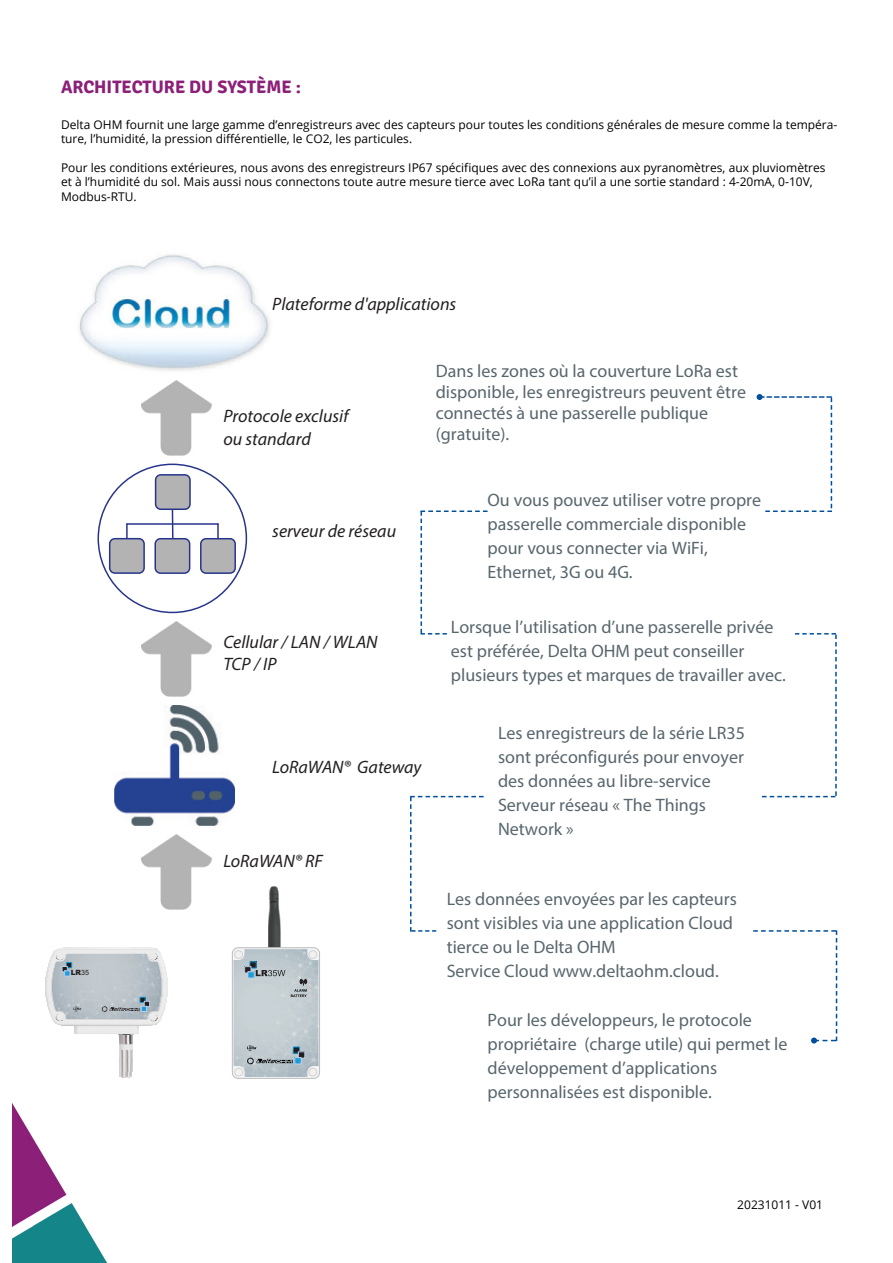
<style>
.page{position:relative;width:893px;height:1263px;background:#fff}
.page>*{position:absolute;margin:0;border:0;box-sizing:border-box;transform-origin:0 0}
.t1{font:18px/24px "Myriad Pro";color:#58666d}
.t2{font:italic 18px/21.6px "Myriad Pro";color:#231f20}
.t3{font:700 18px "Signika";color:#8c1f78}
.t4{font:12px/14.4px "Open Sans";color:#000}
.t5{font:900 7.2px "Arial";color:#221f1f}
.s1{font-weight:400}
</style>
<div class="page">
<img style="left:12px;top:1103px;width:95px;height:160px">
<img style="left:79px;top:254px;width:191px;height:127px">
<img style="left:141px;top:381px;width:71px;height:74px">
<div style="left:156px;top:475px;width:34px;height:34px;background:#b3b3b3;border-radius:5px"></div>
<div style="left:155px;top:474px;width:36px;height:36px;border:1px solid #27348b;border-radius:5px"></div>
<div style="left:155px;top:539px;width:35px;height:34px;background:#b3b3b3;border-radius:5px"></div>
<div style="left:154px;top:538px;width:36px;height:36px;border:1px solid #27348b;border-radius:5px"></div>
<div style="left:201px;top:539px;width:34px;height:34px;background:#b3b3b3;border-radius:5px"></div>
<div style="left:200px;top:538px;width:36px;height:36px;border:1px solid #27348b;border-radius:5px"></div>
<div style="left:110px;top:539px;width:34px;height:34px;background:#b3b3b3;border-radius:5px"></div>
<div style="left:109px;top:538px;width:36px;height:36px;border:1px solid #27348b;border-radius:5px"></div>
<hr style="left:172px;top:509px;width:2px;height:30px;background:#27348b">
<hr style="left:126px;top:523px;width:93px;height:2px;background:#27348b">
<svg style="left:126px;top:523px;width:2px;height:16px"></svg>
<svg style="left:217px;top:523px;width:2px;height:15px"></svg>
<img style="left:141px;top:622px;width:71px;height:75px">
<img style="left:114px;top:705px;width:121px;height:121px">
<img style="left:141px;top:834px;width:71px;height:75px">
<svg style="left:120px;top:1072px;width:12px;height:6px"></svg>
<img style="left:120px;top:1041px;width:12px;height:31px">
<svg style="left:120px;top:1057px;width:12px;height:1px"></svg>
<svg style="left:119px;top:1034px;width:14px;height:7px"></svg>
<img style="left:74px;top:1026px;width:64px;height:8px">
<img style="left:46px;top:970px;width:121px;height:45px">
<img style="left:48px;top:965px;width:118px;height:5px">
<img style="left:48px;top:962px;width:116px;height:4px">
<img style="left:58px;top:949px;width:99px;height:1px">
<img style="left:61px;top:948px;width:93px;height:1px">
<svg style="left:51px;top:952px;width:112px;height:74px;background:#bdc5cb"></svg>
<img style="left:268px;top:886px;width:13px;height:62px">
<div style="left:232px;top:948px;width:88px;height:130px;border:1px solid #bcbdc0;border-radius:6px"></div>
<img style="left:233px;top:949px;width:85px;height:128px">
<svg style="left:291px;top:978px;width:20px;height:19px"></svg>
<div style="left:293px;top:1047px;width:7px;height:6px;background:#231f20"></div>
<div style="left:293px;top:1047px;width:7px;height:6px;border:1px solid #1d9cd8"></div>
<div style="left:298px;top:1052px;width:7px;height:6px;background:#231f20"></div>
<div style="left:298px;top:1052px;width:7px;height:6px;border:1px solid #becfea"></div>
<div style="left:295px;top:1057px;width:6px;height:7px;border:1px solid #becfea"></div>
<svg style="left:247px;top:1058px;width:54px;height:6px"></svg>
<div style="left:250px;top:961px;width:7px;height:7px;border:1px solid #1d9cd8"></div>
<svg style="left:235px;top:962px;width:50px;height:23px"></svg>
<svg style="left:247px;top:1045px;width:10px;height:6px"></svg>
<div style="left:235px;top:1068px;width:8px;height:8px;background:#f2f1f0;border-radius:50%"></div>
<div style="left:235px;top:1068px;width:8px;height:8px;border:1px solid #d1d2d4;border-radius:50%"></div>
<svg style="left:757px;top:394px;width:75px;height:118px"></svg>
<svg style="left:421px;top:510px;width:67px;height:125px"></svg>
<svg style="left:762px;top:633px;width:75px;height:164px"></svg>
<svg style="left:410px;top:796px;width:74px;height:136px"></svg>
<svg style="left:753px;top:930px;width:84px;height:113px"></svg>
<p class="t3" style="left:61px;top:76px;width:241px">ARCHITECTURE DU SYSTÈME :</p>
<p class="t4" style="left:61px;top:117px;width:778px">Delta OHM fournit une large gamme d’enregistreurs avec des capteurs pour toutes les conditions générales de mesure comme la tempéra&shy;ture, l’humidité, la pression différentielle, le CO2, les particules.</p>
<p class="t4" style="left:61px;top:160px;width:766px">Pour les conditions extérieures, nous avons des enregistreurs IP67 spécifiques avec des connexions aux pyranomètres, aux pluviomètres et à l’humidité du sol. Mais aussi nous connectons toute autre mesure tierce avec LoRa tant qu’il a une sortie standard : 4-20mA, 0-10V,<br>Modbus-RTU.</p>
<p class="t2" style="left:272px;top:293px;width:186px">Plateforme d'applications</p>
<p class="t5" style="left:71px;top:968px;width:20px">LR<span class="s1">35</span></p>
<p class="t2" style="left:223px;top:405px;width:127px;line-height:22.4px">Protocole exclusif ou standard</p>
<p class="t1" style="left:436px;top:361px;width:312px;line-height:21px">Dans les zones où la couverture LoRa est disponible, les enregistreurs peuvent être connectés à une passerelle publique (gratuite).</p>
<p class="t2" style="left:272px;top:520px;width:125px">serveur de réseau</p>
<p class="t2" style="left:223px;top:631px;width:156px">Cellular / LAN / WLAN<br>TCP / IP</p>
<p class="t2" style="left:272px;top:756px;width:151px">LoRaWAN® Gateway</p>
<p class="t2" style="left:223px;top:850px;width:101px">LoRaWAN® RF</p>
<p class="t1" style="left:488px;top:488px;width:275px">Ou vous pouvez utiliser votre propre passerelle commerciale disponible pour vous connecter via WiFi,<br>Ethernet, 3G ou 4G.</p>
<p class="t1" style="left:451px;top:615px;width:336px">Lorsque l’utilisation d’une passerelle privée est préférée, Delta OHM peut conseiller plusieurs types et marques de travailler avec.</p>
<p class="t1" style="left:498px;top:721px;width:248px">Les enregistreurs de la série LR35 sont préconfigurés pour envoyer des données au libre-service<br>Serveur réseau « The Things<br>Network »</p>
<p class="t1" style="left:447px;top:886px;width:292px">Les données envoyées par les capteurs sont visibles via une application Cloud tierce ou le Delta OHM<br>Service Cloud www.deltaohm.cloud.</p>
<p class="t1" style="left:488px;top:1007px;width:301px">Pour les développeurs, le protocole propriétaire (charge utile) qui permet le développement d’applications personnalisées est disponible.</p>
<p class="t4" style="left:737px;top:1197px;width:87px">20231011 - V01</p>
</div>
